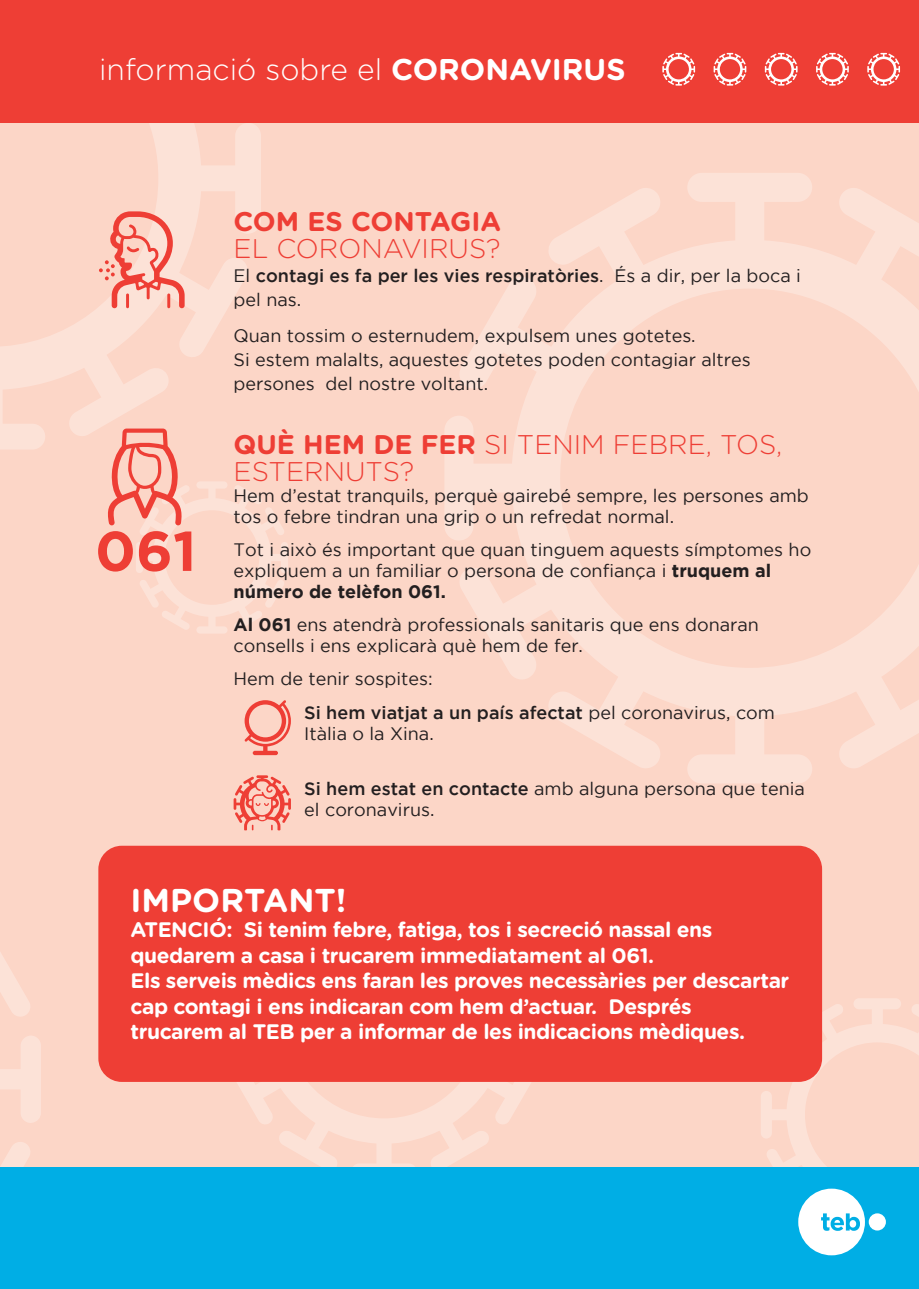
<style>
.page{position:relative;width:919px;height:1289px;background:#fff}
.page>*{position:absolute;margin:0;border:0;box-sizing:border-box;transform-origin:0 0}
.t1{font:700 33px "Gotham Rounded";color:#fff}
.t2{font:300 30px "Gotham Rounded";color:#fff}
.t3{font:300 27px/27px "Gotham Rounded";color:#ee3e35}
.t4{font:700 27px "Gotham Rounded";color:#ee3e35}
.t5{font:700 21px/25.5px "Gotham Rounded";letter-spacing:-.02em;color:#fff}
.t6{font:18px/21px "Gotham";color:#231f20}
.t7{font:500 18px/24px "Gotham";color:#231f20}
.s1{font-weight:700}
.s2{font-weight:400}
.s3{font-weight:500}
</style>
<div class="page">
<div style="left:0;top:0;width:918px;height:1288px;background:#fcd6c7"></div>
<svg style="left:445px;top:173px;width:473px;height:610px"></svg>
<svg style="left:225px;top:1081px;width:318px;height:85px"></svg>
<svg style="left:0;top:952px;width:41px;height:214px"></svg>
<svg style="left:0;top:123px;width:261px;height:326px"></svg>
<svg style="left:99px;top:211px;width:86px;height:97px"></svg>
<hr style="left:126px;top:293px;width:3px;height:15px;background:#ee3e35">
<div style="left:98px;top:845px;width:724px;height:236px;background:#ee3e35;border-radius:23px"></div>
<div style="left:0;top:0;width:918px;height:123px;background:#ee3e35"></div>
<div style="left:0;top:1166px;width:918px;height:122px;background:#00aee5"></div>
<svg style="left:760px;top:998px;width:158px;height:257px"></svg>
<svg style="left:662px;top:53px;width:33px;height:33px"></svg>
<svg style="left:713px;top:53px;width:33px;height:33px"></svg>
<svg style="left:764px;top:53px;width:33px;height:33px"></svg>
<svg style="left:816px;top:53px;width:32px;height:33px"></svg>
<svg style="left:867px;top:53px;width:32px;height:33px"></svg>
<svg style="left:98px;top:428px;width:190px;height:205px"></svg>
<svg style="left:244px;top:700px;width:47px;height:55px"></svg>
<svg style="left:233px;top:775px;width:58px;height:55px"></svg>
<h2 class="t2" style="left:99px;top:49px;width:528px">informació sobre el <span class="s1">CORONAVIRUS</span></h2>
<h3 class="t4" style="left:233px;top:202px;width:269px">COM ES CONTAGIA</h3>
<h3 class="t3" style="left:233px;top:234px;width:268px">EL CORONAVIRUS?</h3>
<p class="t7" style="left:233px;top:263px;width:569px"><span class="s2">El</span> contagi es fa per les vies respiratòries<span class="s2">. És a dir, per la boca i pel nas.</span></p>
<p class="t6" style="left:233px;top:323px;width:518px;line-height:24px">Quan tossim o esternudem, expulsem unes gotetes.<br>Si estem malalts, aquestes gotetes poden contagiar altres persones del nostre voltant.</p>
<h3 class="t3" style="left:233px;top:430px;width:550px"><span class="s1">QUÈ HEM DE FER</span> SI TENIM FEBRE, TOS,<br>ESTERNUTS?</h3>
<p class="t6" style="left:233px;top:485px;width:576px">Hem d’estat tranquils, perquè gairebé sempre, les persones amb tos o febre tindran una grip o un refredat normal.</p>
<p class="t6" style="left:233px;top:539px;width:579px">Tot i això és important que quan tinguem aquests símptomes ho expliquem a un familiar o persona de confiança i <span class="s1">truquem al número de telèfon 061.</span></p>
<p class="t6" style="left:233px;top:614px;width:527px"><span class="s1">Al 061</span> ens atendrà professionals sanitaris que ens donaran consells i ens explicarà què hem de fer.</p>
<p class="t6" style="left:233px;top:668px;width:201px">Hem de tenir sospites:</p>
<p class="t6" style="left:304px;top:701px;width:472px"><span class="s3">Si hem viatjat a un país afectat</span> pel coronavirus, com<br>Itàlia o la Xina.</p>
<p class="t6" style="left:304px;top:778px;width:502px"><span class="s3">Si hem estat en contacte</span> amb alguna persona que tenia el coronavirus.</p>
<h1 class="t1" style="left:130px;top:875px;width:218px">IMPORTANT!</h1>
<p class="t5" style="left:130px;top:916px;width:660px">ATENCIÓ: Si tenim febre, fatiga, tos i secreció nassal ens quedarem a casa i trucarem immediatament al 061.<br>Els serveis mèdics ens faran les proves necessàries per descartar cap contagi i ens indicaran com hem d’actuar. Després trucarem al TEB per a informar de les indicacions mèdiques.</p>
</div>
